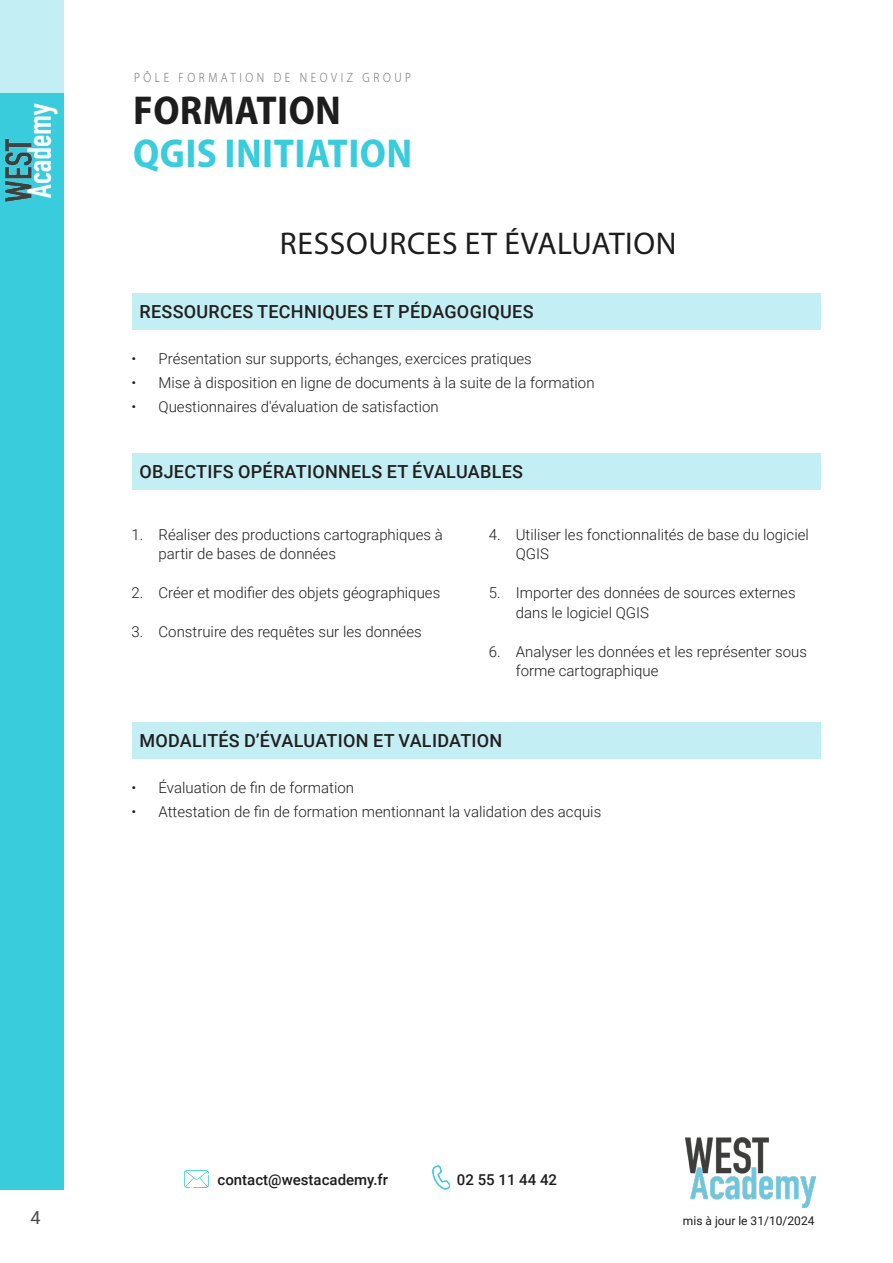
<style>
.page{position:relative;width:893px;height:1263px;background:#fff}
.page>*{position:absolute;margin:0;border:0;box-sizing:border-box;transform-origin:0 0}
.t1{font:700 semi-condensed 40.5px "Myriad Pro";letter-spacing:.01em;color:#38ccdd}
.t2{font:700 semi-condensed 40.5px "Myriad Pro";letter-spacing:.01em;color:#1d1d1d}
.t3{font:31.5px "Myriad Pro";letter-spacing:.02em;color:#1d1d1d}
.Sous_titre_Conqueris{font:500 18px "Roboto";letter-spacing:.015em;color:#231f20}
.t4{font:18px "Roboto";color:#494949}
.t5{font:300 15px/19.5px "Roboto";color:#1d1d1d}
.t6{font:500 15px "Roboto";color:#1d1d1d}
.t7{font:300 13.5px "Myriad Pro";letter-spacing:.31em;color:#666;scale:.86 1}
.t8{font:12px "Roboto";color:#1d1d1d}
</style>
<div class="page">
<div style="left:0;top:93px;width:63px;height:1097px;background:#38ccdd"></div>
<div style="left:0;top:0;width:63px;height:93px;background:#c3eff4"></div>
<img style="left:5px;top:103px;width:53px;height:98px">
<img style="left:685px;top:1137px;width:130px;height:70px">
<img style="left:433px;top:1166px;width:16px;height:24px">
<img style="left:184px;top:1170px;width:25px;height:17px">
<div style="left:132px;top:453px;width:688px;height:36px;background:#c3eff4"></div>
<div style="left:132px;top:722px;width:688px;height:36px;background:#c3eff4"></div>
<div style="left:132px;top:293px;width:689px;height:36px;background:#c3eff4"></div>
<p class="t7" style="left:134px;top:69px;width:324px">PÔLE FORMATION DE NEOVIZ GROUP</p>
<p class="t2" style="left:133px;top:84px;width:209px">FORMATION</p>
<p class="t1" style="left:133px;top:128px;width:280px">QGIS INITIATION</p>
<p class="t3" style="left:280px;top:224px;width:398px">RESSOURCES ET ÉVALUATION</p>
<p class="Sous_titre_Conqueris" style="left:140px;top:299px;width:395px">RESSOURCES TECHNIQUES ET PÉDAGOGIQUES</p>
<p class="t5" style="left:132px;top:348px;width:402px">• Présentation sur supports, échanges, exercices pratiques</p>
<p class="t5" style="left:132px;top:372px;width:464px">• Mise à disposition en ligne de documents à la suite de la formation</p>
<p class="t5" style="left:132px;top:396px;width:309px">• Questionnaires d'évaluation de satisfaction</p>
<p class="Sous_titre_Conqueris" style="left:139px;top:459px;width:385px">OBJECTIFS OPÉRATIONNELS ET ÉVALUABLES</p>
<p class="t5" style="left:159px;top:524px;width:286px;text-indent:-27px">1. Réaliser des productions cartographiques à partir de bases de données</p>
<p class="t5" style="left:132px;top:583px;width:310px">2. Créer et modifier des objets géographiques</p>
<p class="t5" style="left:132px;top:622px;width:292px">3. Construire des requêtes sur les données</p>
<p class="t5" style="left:516px;top:524px;width:295px;text-indent:-27px">4. Utiliser les fonctionnalités de base du logiciel<br>QGIS</p>
<p class="t5" style="left:516px;top:583px;width:281px;text-indent:-27px">5. Importer des données de sources externes dans le logiciel QGIS</p>
<p class="t5" style="left:516px;top:641px;width:293px;text-indent:-27px">6. Analyser les données et les représenter sous forme cartographique</p>
<p class="Sous_titre_Conqueris" style="left:139px;top:728px;width:364px">MODALITÉS D’ÉVALUATION ET VALIDATION</p>
<p class="t5" style="left:132px;top:778px;width:224px">• Évaluation de fin de formation</p>
<p class="t5" style="left:132px;top:801px;width:471px">• Attestation de fin de formation mentionnant la validation des acquis</p>
<p class="t4" style="left:30px;top:1205px;width:12px">4</p>
<p class="t6" style="left:218px;top:1169px;width:172px">contact@westacademy.fr</p>
<p class="t6" style="left:457px;top:1169px;width:102px">02 55 11 44 42</p>
<p class="t8" style="left:683px;top:1212px;width:133px">mis à jour le 31/10/2024</p>
</div>
